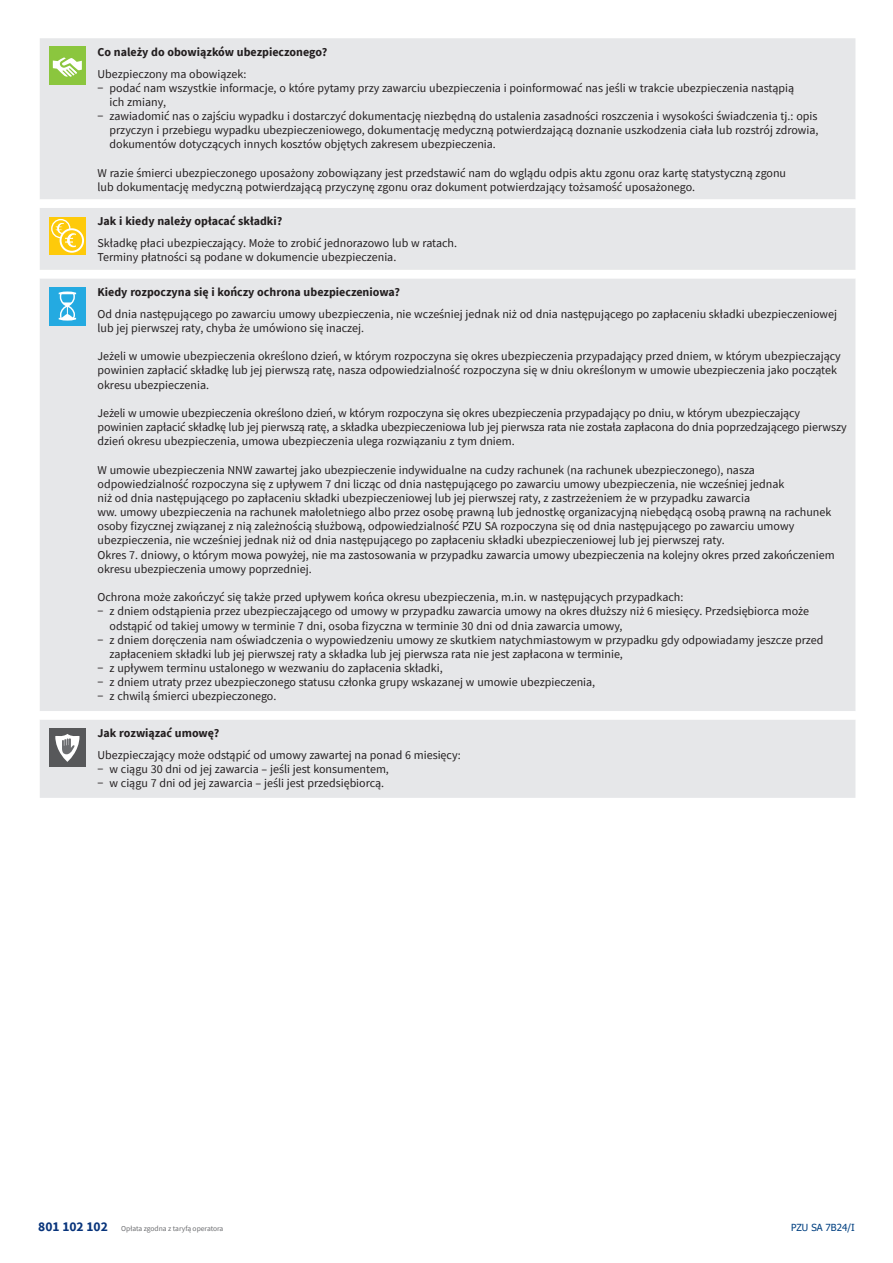
<style>
.page{position:relative;width:893px;height:1263px;background:#fff}
.page>*{position:absolute;margin:0;border:0;box-sizing:border-box;transform-origin:0 0}
.t1{font:12px/14.1px "Source Sans Pro";color:#231f20}
.t2{font:700 12px "Source Sans Pro";color:#231f20}
.t3{font:9.75px "Tahoma";color:#014081}
.t4{font:7.5px "Source Sans Pro";color:#6c6d70}
.s1{font-weight:700;font-size:13.5px;color:#08347b}
</style>
<div class="page">
<div style="left:40px;top:38px;width:815px;height:760px;background:#e6e7e9"></div>
<div style="left:40px;top:199px;width:815px;height:520px;background:#e6e7e9"></div>
<div style="left:49px;top:47px;width:37px;height:38px;background:#8bc63e"></div>
<svg style="left:53px;top:57px;width:29px;height:20px"></svg>
<div style="left:49px;top:217px;width:37px;height:38px;background:#feca0a"></div>
<svg style="left:52px;top:220px;width:18px;height:18px"></svg>
<div style="left:51px;top:219px;width:19px;height:19px;border:1px solid #fff;border-radius:50%"></div>
<svg style="left:61px;top:229px;width:22px;height:23px"></svg>
<div style="left:60px;top:228px;width:24px;height:25px;border:2px solid #fff;border-radius:50%"></div>
<svg style="left:55px;top:222px;width:22px;height:26px"></svg>
<div style="left:49px;top:287px;width:37px;height:38px;background:#24aae1"></div>
<svg style="left:59px;top:291px;width:17px;height:30px"></svg>
<div style="left:49px;top:728px;width:37px;height:38px;background:#57585a"></div>
<svg style="left:55px;top:734px;width:25px;height:28px"></svg>
<p class="t2" style="left:98px;top:44px;width:231px">Co należy do obowiązków ubezpieczonego?</p>
<p class="t1" style="left:98px;top:66px;width:150px">Ubezpieczony ma obowiązek:</p>
<p class="t1" style="left:98px;top:81px;width:698px">− podać nam wszystkie informacje, o które pytamy przy zawarciu ubezpieczenia i poinformować nas jeśli w trakcie ubezpieczenia nastąpią</p>
<p class="t1" style="left:110px;top:95px;width:58px">ich zmiany,</p>
<p class="t1" style="left:98px;top:109px;width:721px">− zawiadomić nas o zajściu wypadku i dostarczyć dokumentację niezbędną do ustalenia zasadności roszczenia i wysokości świadczenia tj.: opis</p>
<p class="t1" style="left:110px;top:123px;width:710px">przyczyn i przebiegu wypadku ubezpieczeniowego, dokumentację medyczną potwierdzającą doznanie uszkodzenia ciała lub rozstrój zdrowia,</p>
<p class="t1" style="left:110px;top:137px;width:388px">dokumentów dotyczących innych kosztów objętych zakresem ubezpieczenia.</p>
<p class="t1" style="left:98px;top:166px;width:690px">W razie śmierci ubezpieczonego uposażony zobowiązany jest przedstawić nam do wglądu odpis aktu zgonu oraz kartę statystyczną zgonu lub dokumentację medyczną potwierdzającą przyczynę zgonu oraz dokument potwierdzający tożsamość uposażonego.</p>
<p class="t2" style="left:98px;top:213px;width:186px">Jak i kiedy należy opłacać składki?</p>
<p class="t1" style="left:98px;top:236px;width:361px">Składkę płaci ubezpieczający. Może to zrobić jednorazowo lub w ratach.<br>Terminy płatności są podane w dokumencie ubezpieczenia.</p>
<p class="t2" style="left:98px;top:284px;width:304px">Kiedy rozpoczyna się i kończy ochrona ubezpieczeniowa?</p>
<p class="t1" style="left:98px;top:307px;width:741px">Od dnia następującego po zawarciu umowy ubezpieczenia, nie wcześniej jednak niż od dnia następującego po zapłaceniu składki ubezpieczeniowej lub jej pierwszej raty, chyba że umówiono się inaczej.</p>
<p class="t1" style="left:98px;top:349px;width:745px">Jeżeli w umowie ubezpieczenia określono dzień, w którym rozpoczyna się okres ubezpieczenia przypadający przed dniem, w którym ubezpieczający powinien zapłacić składkę lub jej pierwszą ratę, nasza odpowiedzialność rozpoczyna się w dniu określonym w umowie ubezpieczenia jako początek okresu ubezpieczenia.</p>
<p class="t1" style="left:98px;top:406px;width:751px">Jeżeli w umowie ubezpieczenia określono dzień, w którym rozpoczyna się okres ubezpieczenia przypadający po dniu, w którym ubezpieczający powinien zapłacić składkę lub jej pierwszą ratę, a składka ubezpieczeniowa lub jej pierwsza rata nie została zapłacona do dnia poprzedzającego pierwszy dzień okresu ubezpieczenia, umowa ubezpieczenia ulega rozwiązaniu z tym dniem.</p>
<p class="t1" style="left:98px;top:462px;width:739px">W umowie ubezpieczenia NNW zawartej jako ubezpieczenie indywidualne na cudzy rachunek (na rachunek ubezpieczonego), nasza odpowiedzialność rozpoczyna się z upływem 7 dni licząc od dnia następującego po zawarciu umowy ubezpieczenia, nie wcześniej jednak<br>niż od dnia następującego po zapłaceniu składki ubezpieczeniowej lub jej pierwszej raty, z zastrzeżeniem że w przypadku zawarcia<br>ww. umowy ubezpieczenia na rachunek małoletniego albo przez osobę prawną lub jednostkę organizacyjną niebędącą osobą prawną na rachunek osoby fizycznej związanej z nią zależnością służbową, odpowiedzialność PZU SA rozpoczyna się od dnia następującego po zawarciu umowy ubezpieczenia, nie wcześniej jednak niż od dnia następującego po zapłaceniu składki ubezpieczeniowej lub jej pierwszej raty.<br>Okres 7. dniowy, o którym mowa powyżej, nie ma zastosowania w przypadku zawarcia umowy ubezpieczenia na kolejny okres przed zakończeniem okresu ubezpieczenia umowy poprzedniej.</p>
<p class="t1" style="left:98px;top:590px;width:587px">Ochrona może zakończyć się także przed upływem końca okresu ubezpieczenia, m.in. w następujących przypadkach:</p>
<p class="t1" style="left:98px;top:604px;width:713px">− z dniem odstąpienia przez ubezpieczającego od umowy w przypadku zawarcia umowy na okres dłuższy niż 6 miesięcy. Przedsiębiorca może</p>
<p class="t1" style="left:110px;top:618px;width:515px">odstąpić od takiej umowy w terminie 7 dni, osoba fizyczna w terminie 30 dni od dnia zawarcia umowy,</p>
<p class="t1" style="left:98px;top:632px;width:727px">− z dniem doręczenia nam oświadczenia o wypowiedzeniu umowy ze skutkiem natychmiastowym w przypadku gdy odpowiadamy jeszcze przed</p>
<p class="t1" style="left:110px;top:647px;width:515px">zapłaceniem składki lub jej pierwszej raty a składka lub jej pierwsza rata nie jest zapłacona w terminie,</p>
<p class="t1" style="left:98px;top:661px;width:347px">− z upływem terminu ustalonego w wezwaniu do zapłacenia składki,</p>
<p class="t1" style="left:98px;top:675px;width:499px">− z dniem utraty przez ubezpieczonego statusu członka grupy wskazanej w umowie ubezpieczenia,</p>
<p class="t1" style="left:98px;top:689px;width:180px">− z chwilą śmierci ubezpieczonego.</p>
<p class="t2" style="left:98px;top:725px;width:123px">Jak rozwiązać umowę?</p>
<p class="t1" style="left:98px;top:748px;width:365px">Ubezpieczający może odstąpić od umowy zawartej na ponad 6 miesięcy: − w ciągu 30 dni od jej zawarcia – jeśli jest konsumentem,<br>− w ciągu 7 dni od jej zawarcia – jeśli jest przedsiębiorcą.</p>
<p class="t4" style="left:38px;top:1224px;width:187px"><span class="s1">801 102 102</span> Opłata zgodna z taryfą operatora</p>
<p class="t3" style="left:791px;top:1221px;width:65px">PZU SA 7B24/I</p>
</div>
